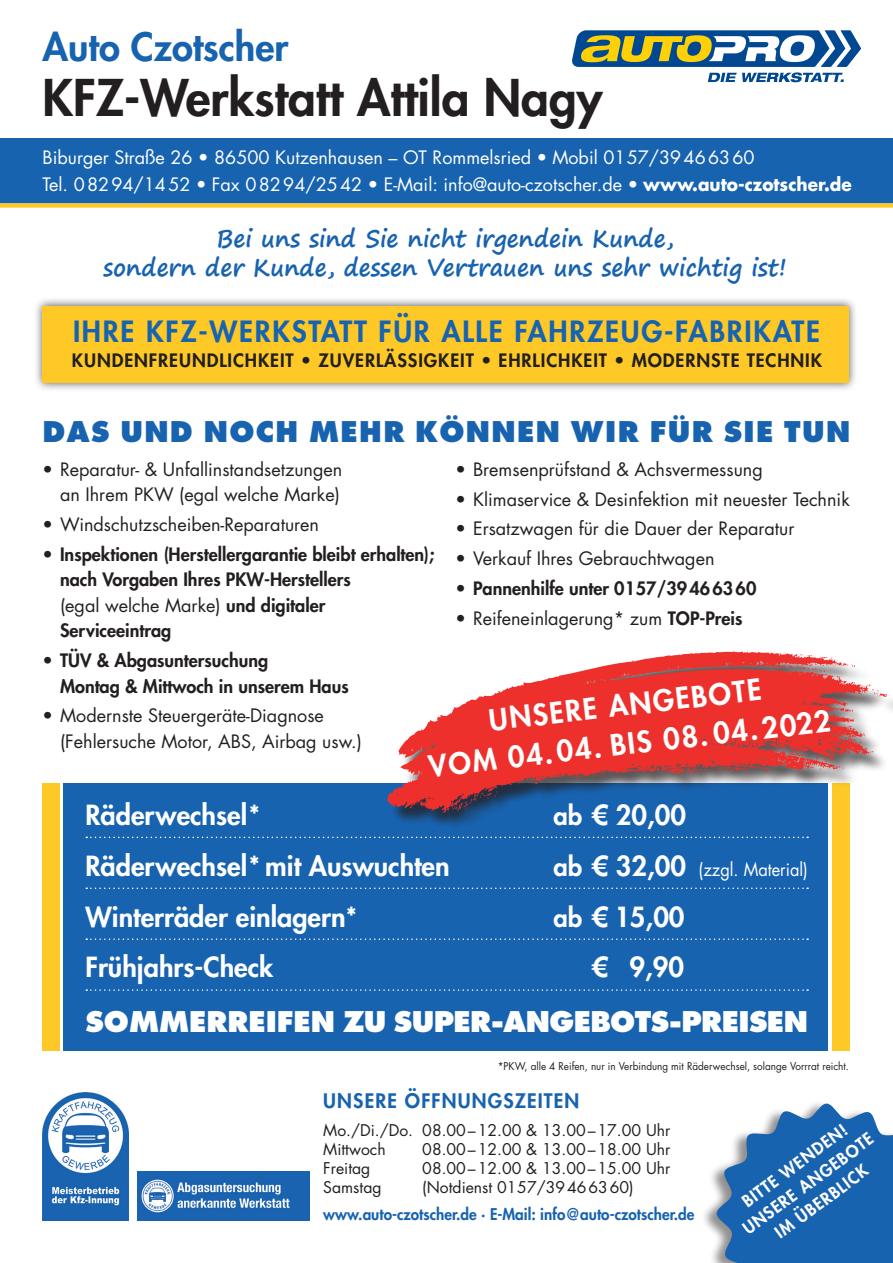
<style>
.page{position:relative;width:893px;height:1263px;background:#fff}
.page>*{position:absolute;margin:0;border:0;box-sizing:border-box;transform-origin:0 0}
.t1{font:800 49.35px "Futura LT";color:#231f20}
.t2{font:800 38.1px "Futura LT";color:#1863b0}
.t3{font:800 28.65px/39.2px "Futura LT";color:#fff;text-align:center}
.t4{font:800 28.5px "Futura LT";letter-spacing:.06em;color:#1863b0}
.t5{font:800 27.75px "Futura LT";letter-spacing:-.02em;color:#fff}
.t6{font:800 27.75px "Futura LT";letter-spacing:.05em;color:#1863b0}
.t7{font:800 27px "Futura LT";color:#fff}
.t8{font:700 24px/28.8px "Segoe Print";color:#1863b0;text-align:center;scale:.96 1}
.t9{font:800 19.5px "Futura LT";letter-spacing:.06em;color:#1863b0}
.t10{font:18px/25.5px "Futura LT";color:#231f20;text-align:right}
.t11{font:800 18px/25.5px "Futura LT";color:#231f20}
.t12{font:18px/26.2px "Futura LT";color:#fff}
.t13{font:800 18px "Futura LT";letter-spacing:.05em;color:#231f20}
.t14{font:18px "Futura LT";color:#fff;scale:.91 1}
.t15{font:800 16.5px/22.5px "Futura LT";color:#fff;text-align:center}
.t16{font:15.75px/18.9px "Futura LT";color:#231f20}
.t17{font:800 15.75px "Futura LT";color:#1863b0}
.t18{font:10.5px "Futura LT";color:#231f20;scale:.95 1}
.s1{font-weight:800}
.s2{font-weight:700}
.s3{font-weight:400}
.s4{font-size:25.5px}
.s5{font-weight:800;font-size:25.5px}
.s6{font-weight:800;font-size:27px}
</style>
<div class="page">
<div style="left:0;top:138px;width:893px;height:68px;background:#1863b0"></div>
<div style="left:700px;top:1100px;width:193px;height:163px;background:#231f20;opacity:.5"></div>
<svg style="left:716px;top:1102px;width:177px;height:161px;background:#407dbb"></svg>
<img style="left:138px;top:1171px;width:171px;height:49px">
<img style="left:43px;top:1093px;width:85px;height:127px">
<div style="left:43px;top:783px;width:17px;height:268px;background:#fec927"></div>
<div style="left:832px;top:783px;width:17px;height:268px;background:#fec927"></div>
<div style="left:64px;top:783px;width:764px;height:268px;background:#1863b0"></div>
<div style="left:34px;top:297px;width:824px;height:95px;background:#231f20;opacity:.75"></div>
<div style="left:43px;top:306px;width:806px;height:77px;background:#fec927"></div>
<div style="left:0;top:203px;width:893px;height:5px;background:#fec927"></div>
<svg style="left:572px;top:30px;width:289px;height:52px"></svg>
<svg style="left:86px;top:837px;width:722px;height:1px"></svg>
<svg style="left:86px;top:887px;width:722px;height:2px"></svg>
<svg style="left:86px;top:938px;width:722px;height:2px"></svg>
<svg style="left:86px;top:989px;width:722px;height:2px"></svg>
<div style="left:390px;top:654px;width:503px;height:177px;background:#231f20;opacity:.75"></div>
<svg style="left:387px;top:651px;width:482px;height:164px;fill:#ee302d"></svg>
<svg style="left:780px;top:654px;width:75px;height:24px"></svg>
<svg style="left:766px;top:744px;width:4px;height:4px"></svg>
<svg style="left:688px;top:765px;width:82px;height:10px"></svg>
<svg style="left:632px;top:769px;width:4px;height:3px"></svg>
<svg style="left:574px;top:777px;width:7px;height:2px"></svg>
<svg style="left:453px;top:790px;width:44px;height:22px"></svg>
<svg style="left:777px;top:684px;width:110px;height:86px;background:#d56f6e"></svg>
<p class="t2" style="left:43px;top:21px;width:247px">Auto Czotscher</p>
<p class="t1" style="left:43px;top:65px;width:561px">KFZ-Werkstatt Attila Nagy</p>
<p class="t12" style="left:43px;top:145px;width:811px">Biburger Straße 26 <span class="s1">•</span> 86500 Kutzenhausen – OT Rommelsried <span class="s1">•</span> Mobil 0157/39466360<br>Tel. 08294/1452 <span class="s1">•</span> Fax 08294/2542 <span class="s1">•</span> E-Mail: info@auto-czotscher.de <span class="s1">•</span> <span class="s2">www.auto-czotscher.de</span></p>
<p class="t8" style="left:104px;top:224px;width:713px">Bei uns sind Sie nicht irgendein Kunde,<br>sondern der Kunde, dessen Vertrauen uns sehr wichtig ist!</p>
<p class="t4" style="left:73px;top:312px;width:748px">IHRE KFZ-WERKSTATT FÜR ALLE FAHRZEUG-FABRIKATE</p>
<p class="t13" style="left:72px;top:348px;width:752px">KUNDENFREUNDLICHKEIT • ZUVERLÄSSIGKEIT • EHRLICHKEIT • MODERNSTE TECHNIK</p>
<p class="t6" style="left:43px;top:414px;width:809px">DAS UND NOCH MEHR KÖNNEN WIR FÜR SIE TUN</p>
<p class="t10" style="left:43px;top:457px;width:301px"><span class="s1">•</span> Reparatur- &amp; Unfallinstandsetzungen an Ihrem PKW (egal welche Marke)</p>
<p class="t10" style="left:43px;top:512px;width:278px"><span class="s1">•</span> Windschutzscheiben-Reparaturen</p>
<p class="t11" style="left:60px;top:541px;width:376px;text-indent:-18px">• Inspektionen (Herstellergarantie bleibt erhalten); nach Vorgaben Ihres PKW-Herstellers<br><span class="s3">(egal welche Marke)</span> und digitaler Serviceeintrag</p>
<p class="t11" style="left:60px;top:647px;width:290px;text-indent:-18px">• TÜV &amp; Abgasuntersuchung<br>Montag &amp; Mittwoch in unserem Haus</p>
<p class="t10" style="left:60px;top:703px;width:303px;text-align:left;text-indent:-18px"><span class="s1">•</span> Modernste Steuergeräte-Diagnose (Fehlersuche Motor, ABS, Airbag usw.)</p>
<p class="t10" style="left:455px;top:457px;width:309px"><span class="s1">•</span> Bremsenprüfstand &amp; Achsvermessung</p>
<p class="t10" style="left:455px;top:486px;width:396px"><span class="s1">•</span> Klimaservice &amp; Desinfektion mit neuester Technik</p>
<p class="t10" style="left:455px;top:516px;width:340px"><span class="s1">•</span> Ersatzwagen für die Dauer der Reparatur</p>
<p class="t10" style="left:455px;top:546px;width:261px"><span class="s1">•</span> Verkauf Ihres Gebrauchtwagen</p>
<p class="t11" style="left:455px;top:575px;width:302px">• Pannenhilfe unter 0157/39466360</p>
<p class="t10" style="left:455px;top:605px;width:288px"><span class="s1">•</span> Reifeneinlagerung* zum <span class="s1">TOP-Preis</span></p>
<p class="t3" style="left:421px;top:709px;width:406px;rotate:-7deg">UNSERE ANGEBOTE<br>VOM 04.04. BIS 08. 04.2022</p>
<p class="t7" style="left:86px;top:797px;width:176px">Räderwechsel*</p>
<p class="t7" style="left:554px;top:797px;width:134px"><span class="s4">ab</span> € 20,00</p>
<p class="t7" style="left:86px;top:848px;width:366px">Räderwechsel* mit Auswuchten</p>
<p class="t14" style="left:554px;top:857px;width:281px"><span class="s5">ab</span> <span class="s6">€ 32,00</span> (zzgl. Material)</p>
<p class="t7" style="left:86px;top:898px;width:273px">Winterräder einlagern*</p>
<p class="t7" style="left:554px;top:898px;width:133px"><span class="s4">ab</span> € 15,00</p>
<p class="t7" style="left:86px;top:949px;width:189px">Frühjahrs-Check</p>
<p class="t7" style="left:592px;top:949px;width:93px">€ 9,90</p>
<p class="t5" style="left:86px;top:1004px;width:724px">SOMMERREIFEN ZU SUPER-ANGEBOTS-PREISEN</p>
<p class="t18" style="left:498px;top:1059px;width:371px">*PKW, alle 4 Reifen, nur in Verbindung mit Räderwechsel, solange Vorrrat reicht.</p>
<p class="t9" style="left:323px;top:1088px;width:258px">UNSERE ÖFFNUNGSZEITEN</p>
<p class="t16" style="left:323px;top:1121px;width:349px">Mo./Di./Do. 08.00–12.00 &amp; 13.00–17.00 Uhr<br>Mittwoch</p>
<p class="t16" style="left:422px;top:1140px;width:250px">08.00–12.00 &amp; 13.00–18.00 Uhr</p>
<p class="t16" style="left:323px;top:1158px;width:49px">Freitag</p>
<p class="t16" style="left:422px;top:1158px;width:250px">08.00–12.00 &amp; 13.00–15.00 Uhr</p>
<p class="t16" style="left:323px;top:1177px;width:60px">Samstag</p>
<p class="t16" style="left:422px;top:1177px;width:213px">(Notdienst 0157/39466360)</p>
<p class="t17" style="left:323px;top:1203px;width:373px">www.auto-czotscher.de · E-Mail: info@auto-czotscher.de</p>
<p class="t15" style="left:737px;top:1194px;width:128px;rotate:-37deg">BITTE WENDEN!</p>
<p class="t15" style="left:738px;top:1221px;width:159px;rotate:-37deg">UNSERE ANGEBOTE<br>IM ÜBERBLICK</p>
</div>
